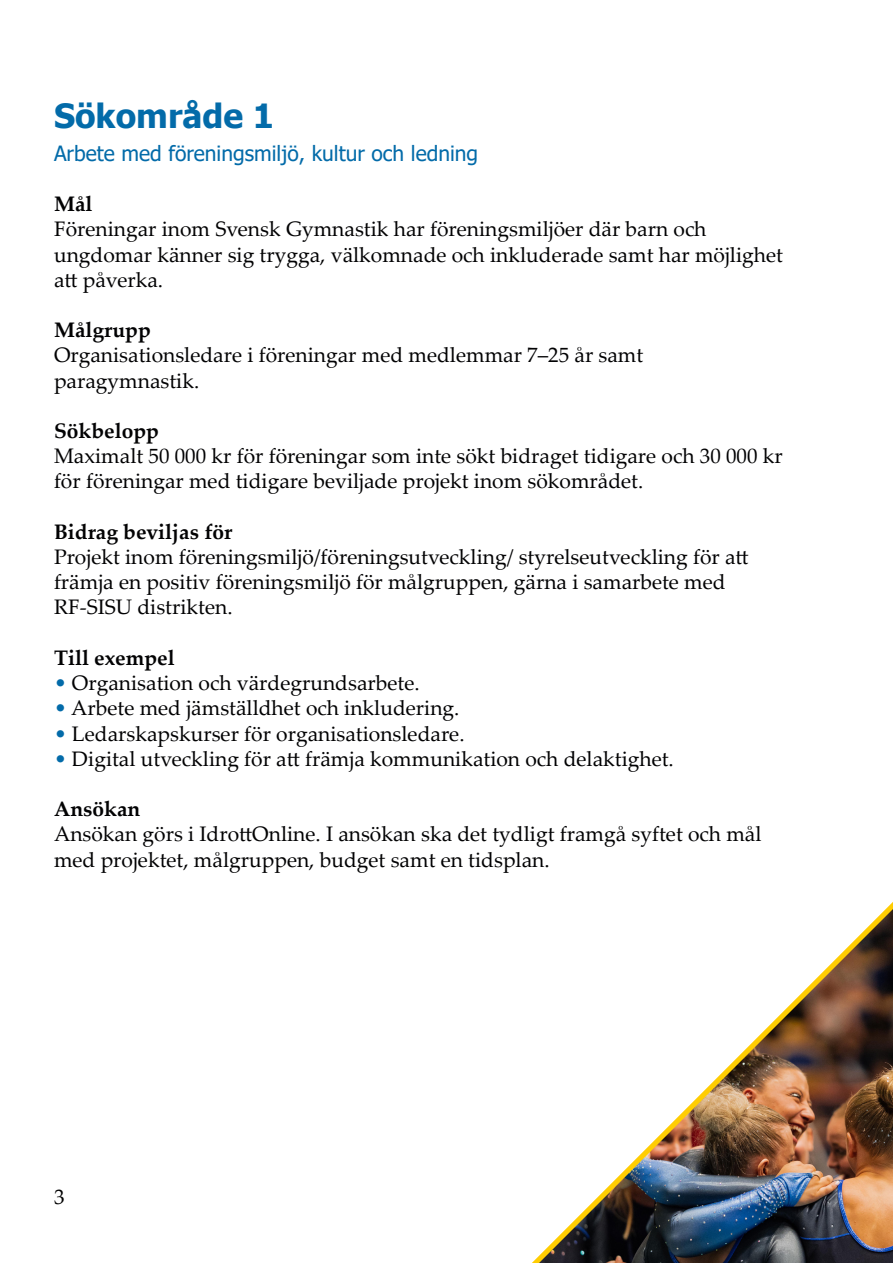
<style>
.page{position:relative;width:893px;height:1263px;background:#fff}
.page>*{position:absolute;margin:0;border:0;box-sizing:border-box;transform-origin:0 0}
.t1{font:700 33.3px "Tahoma";color:#036ba9}
.t2{font:21px/25.2px "Palatino Linotype";color:#020203}
.t3{font:700 21px "Palatino Linotype";color:#020203}
.t4{font:21px "Tahoma";color:#036ba9}
.t5{font:21px "Palatino Linotype";color:#000}
.s1{color:#036ba9}
</style>
<div class="page">
<img style="left:532px;top:902px;width:361px;height:361px">
<h1 class="t1" style="left:54px;top:92px;width:222px">Sökområde 1</h1>
<p class="t4" style="left:54px;top:139px;width:426px">Arbete med föreningsmiljö, kultur och ledning</p>
<p class="t3" style="left:54px;top:189px;width:40px">Mål</p>
<p class="t2" style="left:54px;top:216px;width:730px">Föreningar inom Svensk Gymnastik har föreningsmiljöer där barn och ungdomar känner sig trygga, välkomnade och inkluderade samt har möjlighet att påverka.</p>
<p class="t3" style="left:54px;top:315px;width:98px">Målgrupp</p>
<p class="t2" style="left:54px;top:342px;width:591px">Organisationsledare i föreningar med medlemmar 7–25 år samt paragymnastik.</p>
<p class="t3" style="left:54px;top:416px;width:106px">Sökbelopp</p>
<p class="t2" style="left:54px;top:443px;width:730px">Maximalt 50 000 kr för föreningar som inte sökt bidraget tidigare och 30 000 kr för föreningar med tidigare beviljade projekt inom sökområdet.</p>
<p class="t3" style="left:54px;top:517px;width:180px">Bidrag beviljas för</p>
<p class="t2" style="left:54px;top:543px;width:696px">Projekt inom föreningsmiljö/föreningsutveckling/ styrelseutveckling för att främja en positiv föreningsmiljö för målgruppen, gärna i samarbete med<br>RF-SISU distrikten.</p>
<p class="t3" style="left:54px;top:643px;width:122px">Till exempel</p>
<p class="t2" style="left:54px;top:669px;width:367px"><span class="s1">•</span> Organisation och värdegrundsarbete.</p>
<p class="t2" style="left:54px;top:695px;width:407px"><span class="s1">•</span> Arbete med jämställdhet och inkludering.</p>
<p class="t2" style="left:54px;top:720px;width:412px"><span class="s1">•</span> Ledarskapskurser för organisationsledare.</p>
<p class="t2" style="left:54px;top:745px;width:621px"><span class="s1">•</span> Digital utveckling för att främja kommunikation och delaktighet.</p>
<p class="t3" style="left:54px;top:794px;width:88px">Ansökan</p>
<p class="t2" style="left:54px;top:821px;width:709px">Ansökan görs i IdrottOnline. I ansökan ska det tydligt framgå syftet och mål med projektet, målgruppen, budget samt en tidsplan.</p>
<p class="t5" style="left:54px;top:1182px;width:12px">3</p>
</div>
